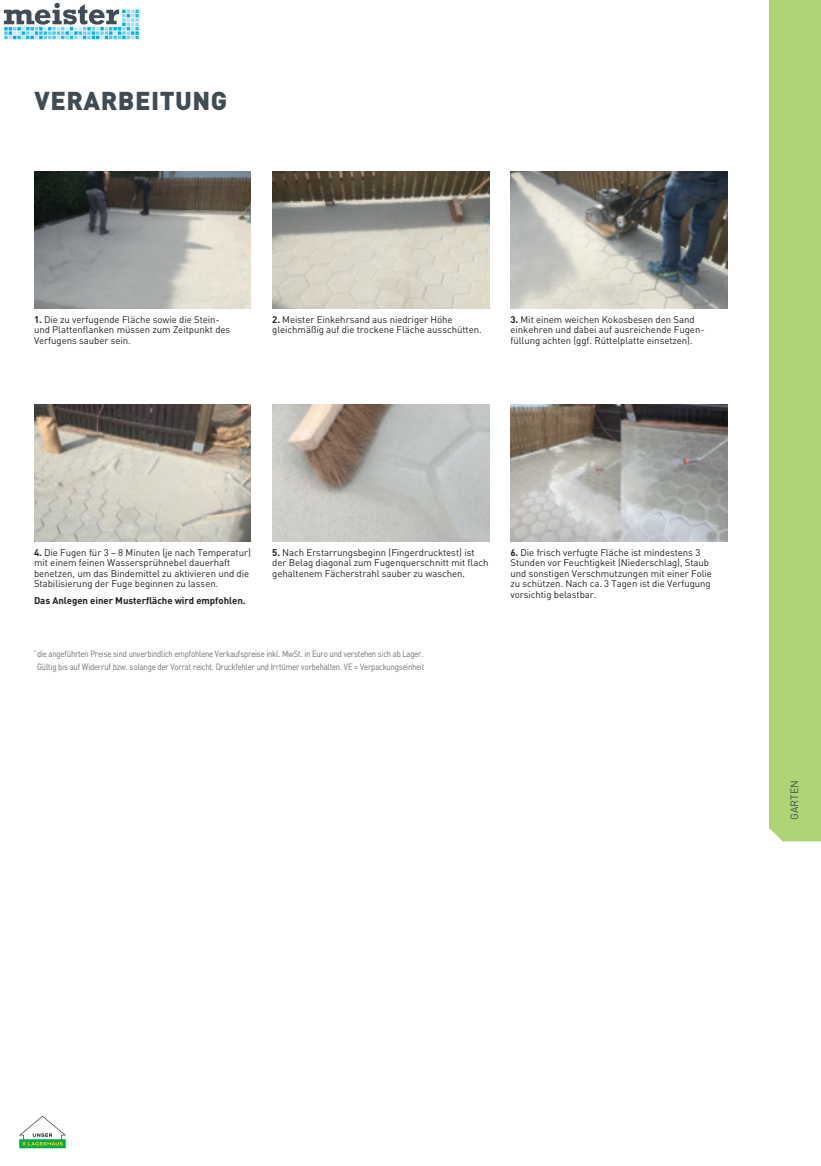
<style>
.page{position:relative;width:821px;height:1166px;background:#fff}
.page>*{position:absolute;margin:0;border:0;box-sizing:border-box;transform-origin:0 0}
.t1{font:900 25.5px "DIN";letter-spacing:.02em;color:#404c54}
.t2{font:10.5px "DIN";color:#404c54}
.t3{font:9.6px/10.5px "DIN";letter-spacing:-.005em;color:#231f20}
.t4{font:700 9.6px "DIN";letter-spacing:-.005em;color:#231f20}
.t5{font:9px/13.2px "LHDIN";color:#6c6d70;text-align:center;scale:.95 1}
.s1{font-weight:700}
</style>
<div class="page">
<img style="left:34px;top:171px;width:217px;height:137px">
<img style="left:272px;top:171px;width:217px;height:137px">
<img style="left:510px;top:171px;width:217px;height:137px">
<img style="left:34px;top:404px;width:217px;height:137px">
<img style="left:272px;top:404px;width:217px;height:137px">
<img style="left:510px;top:404px;width:217px;height:137px">
<div style="left:770px;top:0;width:51px;height:828px;background:#aed475"></div>
<svg style="left:770px;top:828px;width:51px;height:13px"></svg>
<img style="left:3px;top:2px;width:136px;height:38px">
<img style="left:19px;top:1116px;width:47px;height:33px">
<h1 class="t1" style="left:35px;top:84px;width:194px">VERARBEITUNG</h1>
<p class="t3" style="left:34px;top:314px;width:198px"><span class="s1">1.</span> Die zu verfugende Fläche sowie die Stein&shy;und Plattenflanken müssen zum Zeitpunkt des<br>Verfugens sauber sein.</p>
<p class="t3" style="left:272px;top:314px;width:211px"><span class="s1">2.</span> Meister Einkehrsand aus niedriger Höhe gleichmäßig auf die trockene Fläche ausschütten.</p>
<p class="t3" style="left:510px;top:314px;width:195px"><span class="s1">3.</span> Mit einem weichen Kokosbesen den Sand einkehren und dabei auf ausreichende Fugen&shy;füllung achten (ggf. Rüttelplatte einsetzen).</p>
<p class="t3" style="left:34px;top:546px;width:218px"><span class="s1">4.</span> Die Fugen für 3 – 8 Minuten (je nach Temperatur) mit einem feinen Wassersprühnebel dauerhaft benetzen, um das Bindemittel zu aktivieren und die Stabilisierung der Fuge beginnen zu lassen.</p>
<p class="t3" style="left:272px;top:546px;width:218px"><span class="s1">5.</span> Nach Erstarrungsbeginn (Fingerdrucktest) ist der Belag diagonal zum Fugenquerschnitt mit flach gehaltenem Fächerstrahl sauber zu waschen.</p>
<p class="t3" style="left:510px;top:546px;width:203px"><span class="s1">6.</span> Die frisch verfugte Fläche ist mindestens 3<br>Stunden vor Feuchtigkeit (Niederschlag), Staub und sonstigen Verschmutzungen mit einer Folie zu schützen. Nach ca. 3 Tagen ist die Verfugung vorsichtig belastbar.</p>
<p class="t4" style="left:34px;top:594px;width:213px">Das Anlegen einer Musterfläche wird empfohlen.</p>
<p class="t5" style="left:34px;top:647px;width:412px"><sup>*</sup> die angeführten Preise sind unverbindlich empfohlene Verkaufspreise inkl. MwSt. in Euro und verstehen sich ab Lager.<br>Gültig bis auf Widerruf bzw. solange der Vorrat reicht. Druckfehler und Irrtümer vorbehalten. VE = Verpackungseinheit</p>
<p class="t2" style="left:788px;top:819px;width:41px;rotate:-90deg">GARTEN</p>
</div>
